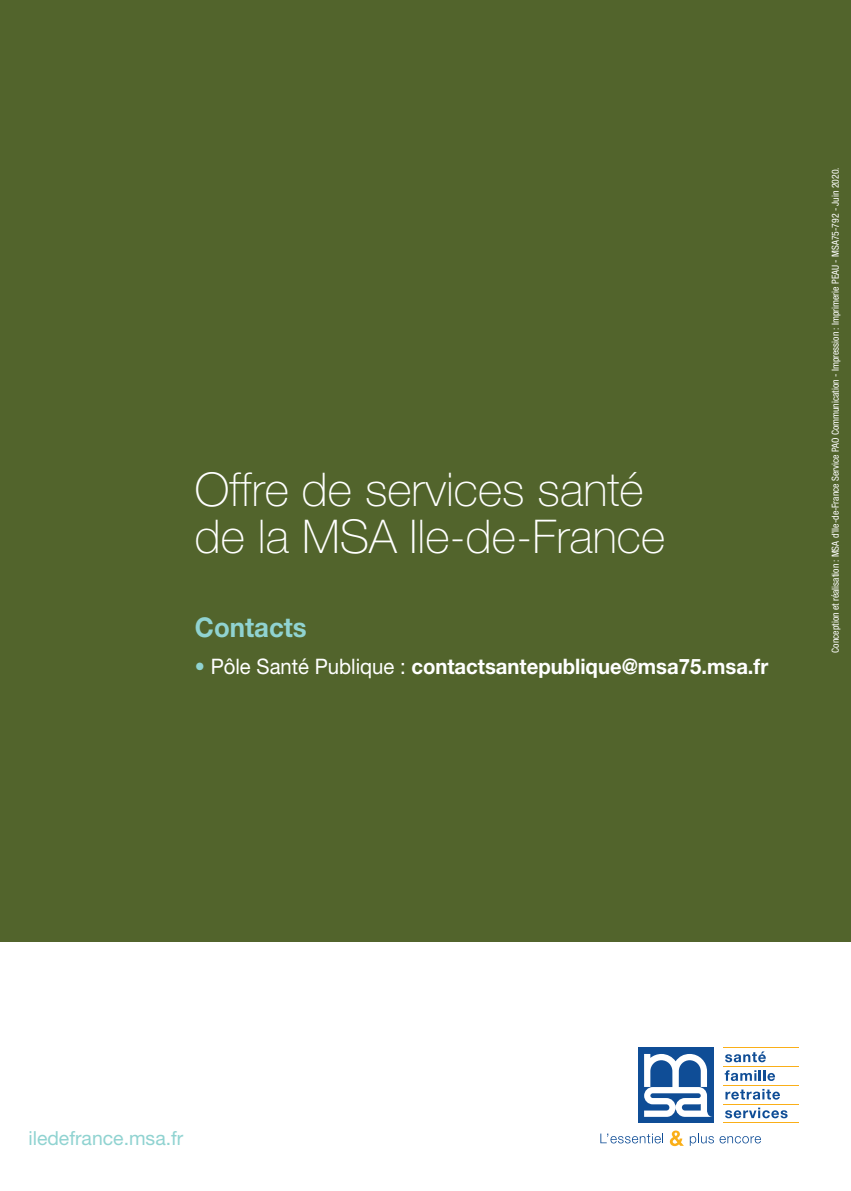
<style>
.page{position:relative;width:851px;height:1191px;background:#fff}
.page>*{position:absolute;margin:0;border:0;box-sizing:border-box;transform-origin:0 0}
.t1{font:100 46.6px/46.6px "Helvetica Neue";color:#fff}
.t2{font:700 27.2px "Helvetica Neue";color:#90d3d1;scale:.95 1}
.t3{font:700 21.4px "Helvetica Neue";color:#fff;scale:.95 1}
.t4{font:19.4px "Helvetica Neue";color:#90d3d1}
.t5{font:condensed 9.6px "Helvetica Neue";color:#fff}
.s1{font-weight:400;color:#90d3d1}
.s2{font-weight:400}
</style>
<div class="page">
<div style="left:0;top:0;width:850px;height:942px;background:#52642c"></div>
<svg style="left:725px;top:1051px;width:40px;height:11px"></svg>
<svg style="left:724px;top:1070px;width:51px;height:11px"></svg>
<svg style="left:725px;top:1089px;width:55px;height:10px"></svg>
<svg style="left:725px;top:1107px;width:62px;height:11px"></svg>
<hr style="left:723px;top:1047px;width:75px;height:1px;background:#faaf18">
<hr style="left:723px;top:1066px;width:75px;height:1px;background:#faaf18">
<hr style="left:723px;top:1084px;width:75px;height:1px;background:#faaf18">
<hr style="left:723px;top:1103px;width:75px;height:1px;background:#faaf18">
<hr style="left:723px;top:1122px;width:75px;height:1px;background:#faaf18">
<div style="left:637px;top:1047px;width:76px;height:76px;background:#0f4d96"></div>
<svg style="left:644px;top:1054px;width:66px;height:62px"></svg>
<svg style="left:600px;top:1133px;width:63px;height:10px"></svg>
<svg style="left:669px;top:1130px;width:14px;height:16px"></svg>
<svg style="left:689px;top:1133px;width:71px;height:12px"></svg>
<h1 class="t1" style="left:195px;top:466px;width:471px">Offre de services santé de la MSA Ile-de-France</h1>
<h2 class="t2" style="left:195px;top:610px;width:119px">Contacts</h2>
<h3 class="t3" style="left:195px;top:652px;width:605px"><span class="s1">•</span> <span class="s2">Pôle Santé Publique :</span> contactsantepublique@msa75.msa.fr</h3>
<p class="t5" style="left:829px;top:652px;width:487px;rotate:-90deg">Conception et réalisation : MSA d’Ile-de-France Service PAO Communication - Impression : Imprimerie PEAU - MSA75-792 - Juin 2020.</p>
<h3 class="t4" style="left:28px;top:1126px;width:156px">iledefrance.msa.fr</h3>
</div>
